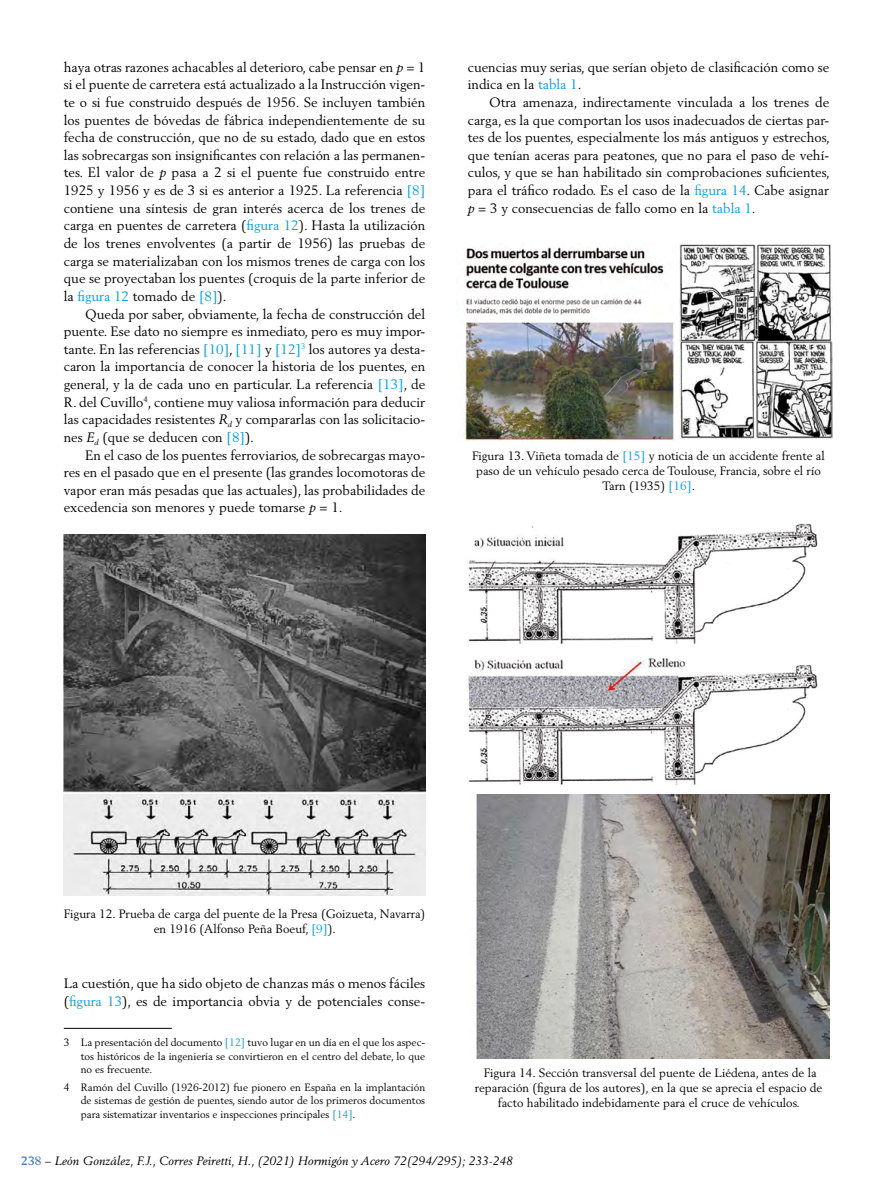
<style>
.page{position:relative;width:893px;height:1191px;background:#fff}
.page>*{position:absolute;margin:0;border:0;box-sizing:border-box;transform-origin:0 0}
.t1{font:13.5px/17.7px "Berling LT Std";color:#000;text-align:justify}
.t2{font:12px/15px "Berling LT Std";color:#000;text-align:center}
.t3{font:italic 12px "Berling LT Std";letter-spacing:.01em;color:#000}
.t4{font:10.5px/13.5px "Berling LT Std";color:#000;text-align:justify}
.s1{font-style:italic}
.s2{color:#009fe3}
.s3{font-weight:700;font-style:normal;color:#417abe}
.s4{font-style:normal}
</style>
<div class="page">
<hr style="left:64px;top:1028px;width:108px;height:1px;background:#000">
<img style="left:64px;top:534px;width:361px;height:361px">
<img style="left:463px;top:247px;width:212px;height:194px">
<img style="left:680px;top:244px;width:152px;height:195px">
<img style="left:468px;top:523px;width:350px;height:262px">
<img style="left:476px;top:795px;width:353px;height:263px">
<p class="t1" style="left:64px;top:58px;width:363px">haya otras razones achacables al deterioro, cabe pensar en <span class="s1">p</span> = 1 si el puente de carretera está actualizado a la Instrucción vigen&shy;te o si fue construido después de 1956. Se incluyen también los puentes de bóvedas de fábrica independientemente de su fecha de construcción, que no de su estado, dado que en estos las sobrecargas son insignificantes con relación a las permanen&shy;tes. El valor de <span class="s1">p</span> pasa a 2 si el puente fue construido entre 1925 y 1956 y es de 3 si es anterior a 1925. La referencia <span class="s2">[8] </span>contiene una síntesis de gran interés acerca de los trenes de carga en puentes de carretera (<span class="s2">figura 12</span>). Hasta la utilización de los trenes envolventes (a partir de 1956) las pruebas de carga se materializaban con los mismos trenes de carga con los que se proyectaban los puentes (croquis de la parte inferior de la <span class="s2">figura 12</span> tomado de <span class="s2">[8]</span>).</p>
<p class="t1" style="left:64px;top:305px;width:363px;text-indent:21px">Queda por saber, obviamente, la fecha de construcción del puente. Ese dato no siempre es inmediato, pero es muy impor&shy;tante. En las referencias <span class="s2">[10]</span>, <span class="s2">[11]</span> y <span class="s2">[12]</span><sup>3</sup> los autores ya desta&shy;caron la importancia de conocer la historia de los puentes, en general, y la de cada uno en particular. La referencia <span class="s2">[13]</span>, de R. del Cuvillo<sup>4</sup>, contiene muy valiosa información para deducir las capacidades resistentes <span class="s1">R</span><sub>d</sub> y compararlas con las solicitacio&shy;nes <span class="s1">E</span><sub>d</sub> (que se deducen con <span class="s2">[8]</span>).</p>
<p class="t1" style="left:64px;top:446px;width:363px;text-indent:21px">En el caso de los puentes ferroviarios, de sobrecargas mayo&shy;res en el pasado que en el presente (las grandes locomotoras de vapor eran más pesadas que las actuales), las probabilidades de excedencia son menores y puede tomarse <span class="s1">p</span> = 1.</p>
<p class="t1" style="left:468px;top:58px;width:363px">cuencias muy serias, que serían objeto de clasificación como se indica en la <span class="s2">tabla 1</span>.</p>
<p class="t1" style="left:468px;top:93px;width:364px;text-indent:21px">Otra amenaza, indirectamente vinculada a los trenes de carga, es la que comportan los usos inadecuados de ciertas par&shy;tes de los puentes, especialmente los más antiguos y estrechos, que tenían aceras para peatones, que no para el paso de vehí&shy;culos, y que se han habilitado sin comprobaciones suficientes, para el tráfico rodado. Es el caso de la <span class="s2">figura 14</span>. Cabe asignar <span class="s1">p</span> = 3 y consecuencias de fallo como en la <span class="s2">tabla 1</span>.</p>
<p class="t2" style="left:472px;top:448px;width:354px">Figura 13. Viñeta tomada de <span class="s2">[15]</span> y noticia de un accidente frente al paso de un vehículo pesado cerca de Toulouse, Francia, sobre el río<br>Tarn (1935) <span class="s2">[16]</span>.</p>
<p class="t2" style="left:64px;top:906px;width:363px">Figura 12. Prueba de carga del puente de la Presa (Goizueta, Navarra) en 1916 (Alfonso Peña Boeuf, <span class="s2">[9]</span>).</p>
<p class="t1" style="left:64px;top:974px;width:363px">La cuestión, que ha sido objeto de chanzas más o menos fáciles (<span class="s2">figura 13</span>), es de importancia obvia y de potenciales conse-</p>
<p class="t4" style="left:81px;top:1035px;width:346px;text-indent:-17px">3 La presentación del documento <span class="s2">[12]</span> tuvo lugar en un día en el que los aspec&shy;tos históricos de la ingeniería se convirtieron en el centro del debate, lo que no es frecuente.</p>
<p class="t4" style="left:81px;top:1080px;width:346px;text-indent:-17px">4 Ramón del Cuvillo (1926-2012) fue pionero en España en la implantación de sistemas de gestión de puentes, siendo autor de los primeros documentos para sistematizar inventarios e inspecciones principales <span class="s2">[14]</span>.</p>
<p class="t2" style="left:475px;top:1064px;width:349px">Figura 14. Sección transversal del puente de Liédena, antes de la reparación (figura de los autores), en la que se aprecia el espacio de facto habilitado indebidamente para el cruce de vehículos.</p>
<p class="t3" style="left:21px;top:1153px;width:493px"><span class="s3">238</span> <span class="s4">–</span> León González, F.J., Corres Peiretti, H., (2021) Hormigón y Acero 72(294/295); 233-248</p>
</div>
